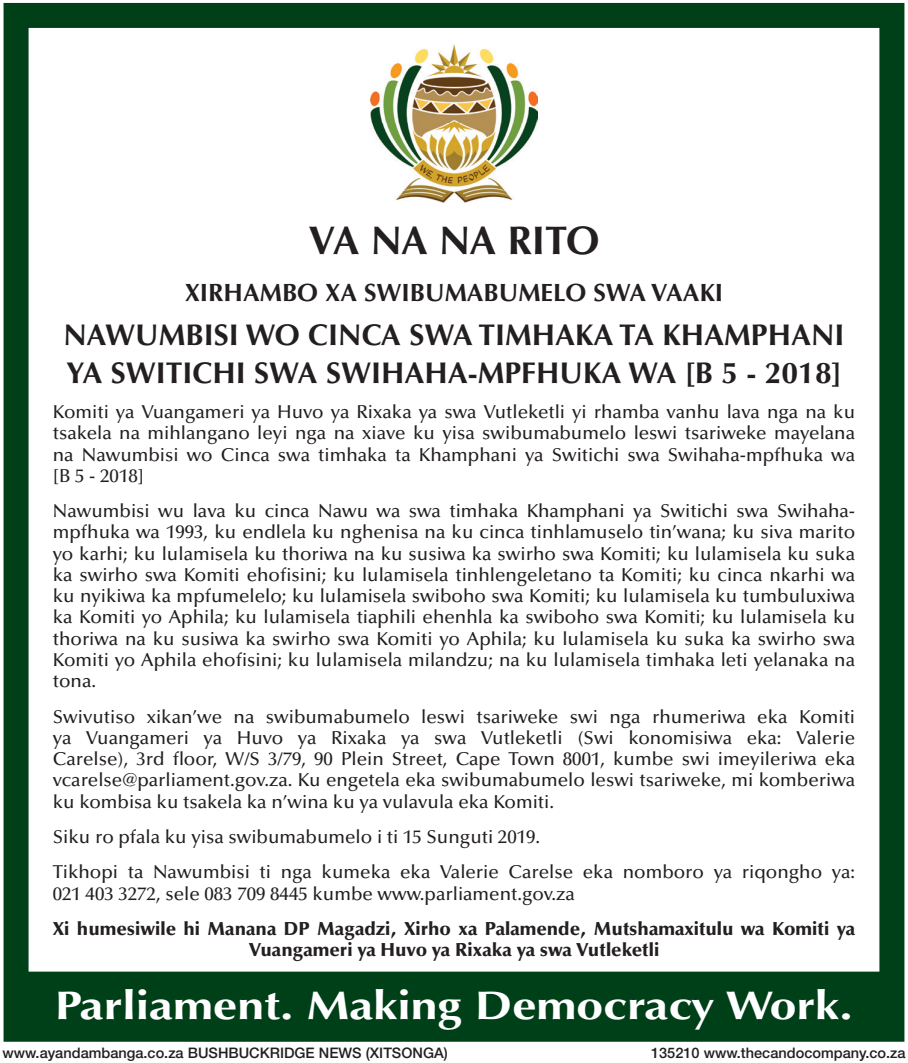
<style>
.page{position:relative;width:908px;height:1063px;background:#fff}
.page>*{position:absolute;margin:0;border:0;box-sizing:border-box;transform-origin:0 0}
.t1{font:700 40px "Optima LT Std";color:#fff;scale:1.2 1}
.t2{font:700 40px "Optima LT Std";letter-spacing:-.02em;color:#231f20}
.t3{font:700 30px/37.5px "Optima LT Std";color:#231f20}
.t4{font:700 25px "Optima LT Std";color:#231f20}
.t5{font:500 18.75px/21.2px "Optima LT Std";color:#231f20;text-align:justify}
.t6{font:900 18.75px/21.2px "Optima LT Std";color:#231f20;text-align:center}
.t7{font:500 14.5px "Helvetica Neue LT Std";color:#231f20}
</style>
<div class="page">
<div style="left:4px;top:3px;width:900px;height:1039px;border:25px solid #004019"></div>
<img style="left:370px;top:45px;width:167px;height:157px">
<div style="left:6px;top:972px;width:895px;height:69px;border:25px solid #004019"></div>
<div style="left:15px;top:987px;width:877px;height:50px;background:#004019"></div>
<div style="left:14px;top:986px;width:879px;height:52px;border:2px solid #004019"></div>
<h1 class="t2" style="left:308px;top:217px;width:292px">VA NA NA RITO</h1>
<h3 class="t4" style="left:185px;top:278px;width:540px">XIRHAMBO XA SWIBUMABUMELO SWA VAAKI</h3>
<h2 class="t3" style="left:63px;top:317px;width:782px">NAWUMBISI WO CINCA SWA TIMHAKA TA KHAMPHANI<br>YA SWITICHI SWA SWIHAHA-MPFHUKA WA [B 5 - 2018]</h2>
<p class="t5" style="left:53px;top:402px;width:803px">Komiti ya Vuangameri ya Huvo ya Rixaka ya swa Vutleketli yi rhamba vanhu lava nga na ku tsakela na mihlangano leyi nga na xiave ku yisa swibumabumelo leswi tsariweke mayelana na Nawumbisi wo Cinca swa timhaka ta Khamphani ya Switichi swa Swihaha-mpfhuka wa [B 5 - 2018]</p>
<p class="t5" style="left:53px;top:501px;width:803px">Nawumbisi wu lava ku cinca Nawu wa swa timhaka Khamphani ya Switichi swa Swihaha&shy;mpfhuka wa 1993, ku endlela ku nghenisa na ku cinca tinhlamuselo tin’wana; ku siva marito yo karhi; ku lulamisela ku thoriwa na ku susiwa ka swirho swa Komiti; ku lulamisela ku suka ka swirho swa Komiti ehofisini; ku lulamisela tinhlengeletano ta Komiti; ku cinca nkarhi wa ku nyikiwa ka mpfumelelo; ku lulamisela swiboho swa Komiti; ku lulamisela ku tumbuluxiwa ka Komiti yo Aphila; ku lulamisela tiaphili ehenhla ka swiboho swa Komiti; ku lulamisela ku thoriwa na ku susiwa ka swirho swa Komiti yo Aphila; ku lulamisela ku suka ka swirho swa Komiti yo Aphila ehofisini; ku lulamisela milandzu; na ku lulamisela timhaka leti yelanaka na tona.</p>
<p class="t5" style="left:53px;top:706px;width:803px">Swivutiso xikan’we na swibumabumelo leswi tsariweke swi nga rhumeriwa eka Komiti ya Vuangameri ya Huvo ya Rixaka ya swa Vutleketli (Swi konomisiwa eka: Valerie Carelse), 3rd floor, W/S 3/79, 90 Plein Street, Cape Town 8001, kumbe swi imeyileriwa eka vcarelse@parliament.gov.za. Ku engetela eka swibumabumelo leswi tsariweke, mi komberiwa ku kombisa ku tsakela ka n’wina ku ya vulavula eka Komiti.</p>
<p class="t5" style="left:53px;top:819px;width:803px;line-height:35.5px">Siku ro pfala ku yisa swibumabumelo i ti 15 Sunguti 2019.<br>Tikhopi ta Nawumbisi ti nga kumeka eka Valerie Carelse eka nomboro ya riqongho ya:</p>
<p class="t5" style="left:53px;top:883px;width:523px">021 403 3272, sele 083 709 8445 kumbe www.parliament.gov.za</p>
<p class="t6" style="left:53px;top:918px;width:803px">Xi humesiwile hi Manana DP Magadzi, Xirho xa Palamende, Mutshamaxitulu wa Komiti ya<br>Vuangameri ya Huvo ya Rixaka ya swa Vutleketli</p>
<h1 class="t1" style="left:55px;top:982px;width:665px">Parliament. Making Democracy Work.</h1>
<p class="t7" style="left:2px;top:1044px;width:446px">www.ayandambanga.co.za BUSHBUCKRIDGE NEWS (XITSONGA)</p>
<p class="t7" style="left:650px;top:1044px;width:256px">135210 www.thecandocompany.co.za</p>
</div>
